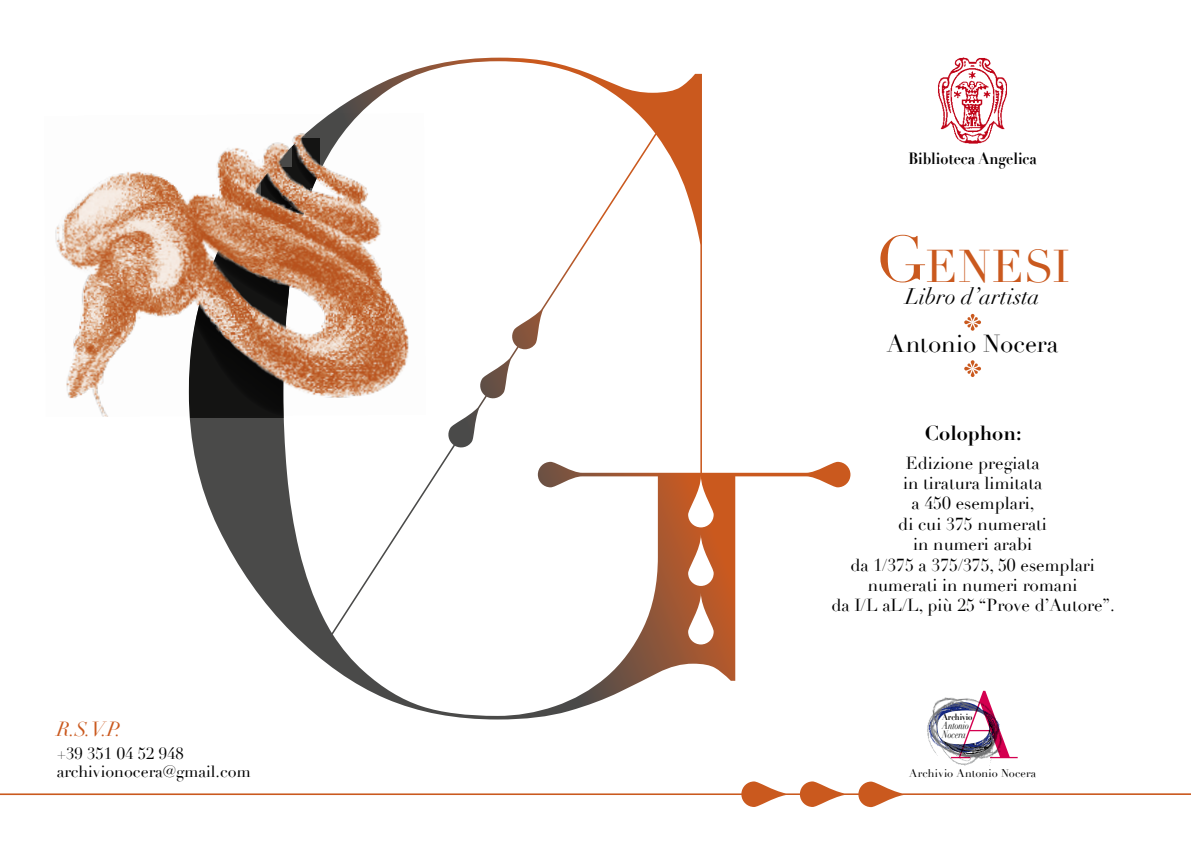
<style>
.page{position:relative;width:1191px;height:851px;background:#fff}
.page>*{position:absolute;margin:0;border:0;box-sizing:border-box;transform-origin:0 0}
.t1{font:44.8px "Didot";letter-spacing:.01em;color:#ca591e}
.t2{font:24px "Didot";letter-spacing:-.005em;color:#000}
.t3{font:italic 22px "Didot";letter-spacing:-.005em;color:#000}
.t4{font:700 20px "Didot";color:#000}
.t5{font:italic 20px "Didot";color:#ca591e}
.t6{font:17px/20.4px "Didot";color:#000;text-align:center}
.t7{font:16px/18px "Didot";color:#000}
.t8{font:700 16px "Didot";color:#000;scale:.9 1}
.t9{font:11px "Didot";letter-spacing:.01em;color:#000}
.t10{font:italic 10.2px/8.6px "Didot";letter-spacing:-.01em;color:#000;scale:.8 1}
.t11{font:700 8.8px "Didot";color:#000;scale:.87 1}
.s1{font-size:64px}
</style>
<div class="page">
<svg style="left:0;top:781px;width:1191px;height:26px"></svg>
<svg style="left:189px;top:58px;width:661px;height:661px"></svg>
<img style="left:55px;top:113px;width:371px;height:304px">
<img style="left:938px;top:58px;width:69px;height:86px">
<svg style="left:964px;top:314px;width:17px;height:16px"></svg>
<svg style="left:964px;top:360px;width:17px;height:17px"></svg>
<img style="left:927px;top:725px;width:64px;height:46px">
<img style="left:929px;top:702px;width:69px;height:60px">
<img style="left:936px;top:690px;width:81px;height:68px">
<p class="t5" style="left:57px;top:716px;width:66px">R.S.V.P.</p>
<p class="t7" style="left:57px;top:745px;width:195px">+39 351 04 52 948 archivionocera@gmail.com</p>
<p class="t8" style="left:908px;top:149px;width:144px">Biblioteca Angelica</p>
<h1 class="t1" style="left:875px;top:239px;width:196px"><span class="s1">G</span>ENESI</h1>
<p class="t3" style="left:905px;top:282px;width:136px">Libro d’artista</p>
<h2 class="t2" style="left:887px;top:329px;width:173px">Antonio Nocera</h2>
<p class="t4" style="left:924px;top:420px;width:98px">Colophon:</p>
<p class="t6" style="left:831px;top:452px;width:285px">Edizione pregiata<br>in tiratura limitata<br>a 450 esemplari,<br>di cui 375 numerati<br>in numeri arabi<br>da 1/375 a 375/375, 50 esemplari numerati in numeri romani<br>da I/L aL/L, più 25 “Prove d’Autore”.</p>
<p class="t11" style="left:942px;top:711px;width:36px">Archivio</p>
<p class="t10" style="left:942px;top:721px;width:35px">Antonio<br>Nocera</p>
<p class="t9" style="left:909px;top:766px;width:128px">Archivio Antonio Nocera</p>
</div>
